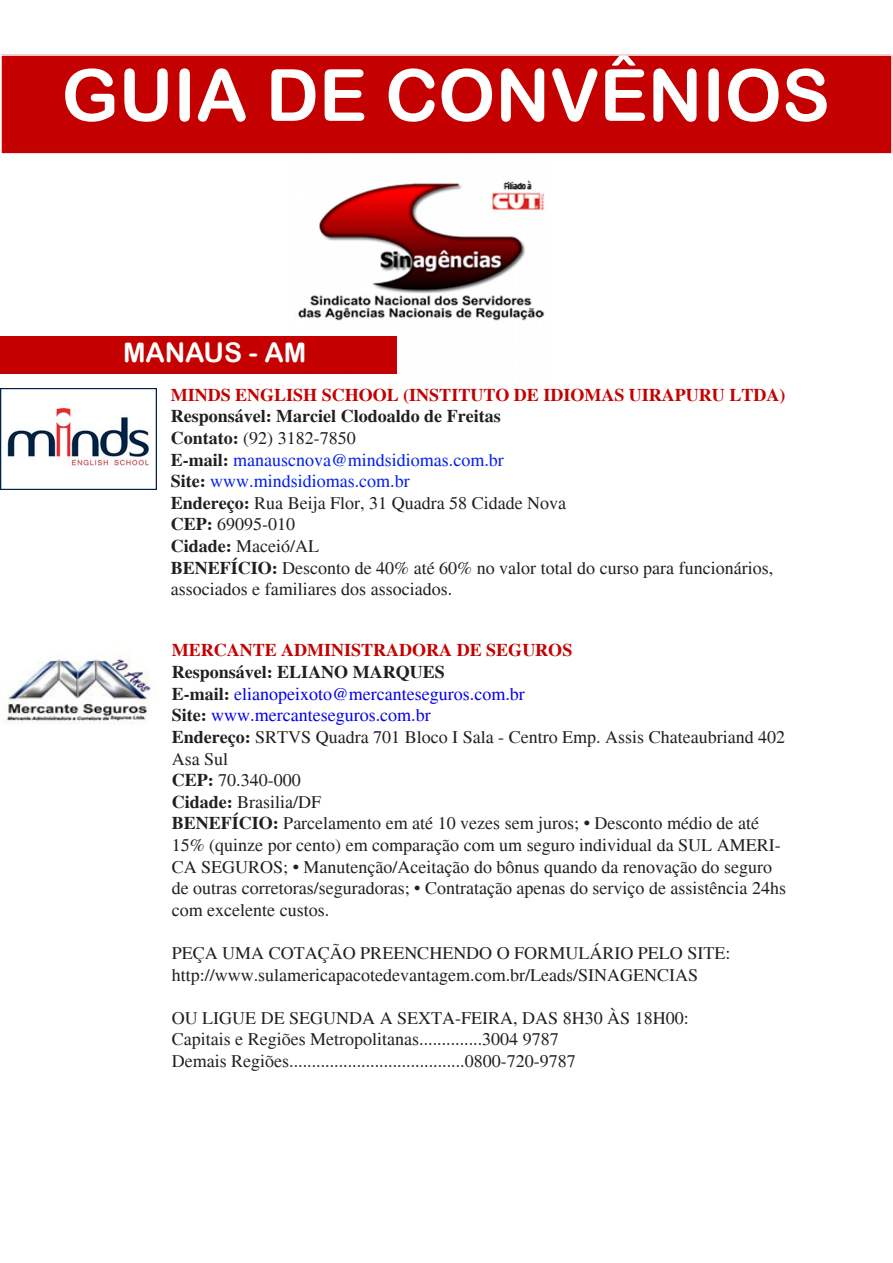
<style>
.page{position:relative;width:893px;height:1263px;background:#fff}
.page>*{position:absolute;margin:0;border:0;box-sizing:border-box;transform-origin:0 0}
.t1{font:72px "Arial Rounded MT Bold";color:#feffff}
.t2{font:27px "Arial Rounded MT Bold";color:#fff}
.t3{font:18px/21.6px "Times";color:#231f20}
.t4{font:700 18px/21.6px "Times";color:#c40000}
.t5{font:18px "Times";color:#0400ef}
.t6{font:18px "Times";color:#001fee}
.t7{font:700 18px "Times";color:#231f20}
.s1{color:#231f20}
.s2{font-weight:700}
.s3{font-weight:700;color:#231f20}
</style>
<div class="page">
<img style="left:298px;top:180px;width:247px;height:141px">
<div style="left:1px;top:54px;width:892px;height:100px;background:#c40000"></div>
<div style="left:1px;top:55px;width:891px;height:99px;border:1px solid #fff"></div>
<div style="left:0;top:336px;width:397px;height:38px;background:#c40000"></div>
<img style="left:1px;top:389px;width:156px;height:100px">
<img style="left:4px;top:659px;width:147px;height:64px">
<p class="t1" style="left:62px;top:53px;width:770px">GUIA DE CONVÊNIOS</p>
<p class="t2" style="left:123px;top:336px;width:185px">MANAUS - AM</p>
<p class="t4" style="left:171px;top:384px;width:616px">MINDS ENGLISH SCHOOL (INSTITUTO DE IDIOMAS UIRAPURU LTDA)<br><span class="s1">Responsável: Marciel Clodoaldo de Freitas</span></p>
<p class="t3" style="left:171px;top:427px;width:186px"><span class="s2">Contato:</span> (92) 3182-7850</p>
<p class="t6" style="left:171px;top:449px;width:335px"><span class="s3">E-mail:</span> manauscnova@mindsidiomas.com.br</p>
<p class="t6" style="left:171px;top:471px;width:240px"><span class="s3">Site:</span> www.mindsidiomas.com.br</p>
<p class="t3" style="left:171px;top:492px;width:397px"><span class="s2">Endereço:</span> Rua Beija Flor, 31 Quadra 58 Cidade Nova</p>
<p class="t3" style="left:171px;top:514px;width:126px"><span class="s2">CEP:</span> 69095-010</p>
<p class="t3" style="left:171px;top:535px;width:150px"><span class="s2">Cidade:</span> Maceió/AL</p>
<p class="t3" style="left:171px;top:557px;width:604px"><span class="s2">BENEFÍCIO:</span> Desconto de 40% até 60% no valor total do curso para funcionários, associados e familiares dos associados.</p>
<p class="t4" style="left:172px;top:639px;width:402px">MERCANTE ADMINISTRADORA DE SEGUROS</p>
<p class="t7" style="left:172px;top:662px;width:275px">Responsável: ELIANO MARQUES</p>
<p class="t5" style="left:172px;top:684px;width:355px"><span class="s3">E-mail:</span> elianopeixoto@mercanteseguros.com.br</p>
<p class="t5" style="left:172px;top:705px;width:260px"><span class="s3">Site:</span> www.mercanteseguros.com.br</p>
<p class="t3" style="left:172px;top:726px;width:615px"><span class="s2">Endereço:</span> SRTVS Quadra 701 Bloco I Sala - Centro Emp. Assis Chateaubriand 402<br>Asa Sul</p>
<p class="t3" style="left:172px;top:770px;width:130px"><span class="s2">CEP:</span> 70.340-000</p>
<p class="t3" style="left:172px;top:791px;width:151px"><span class="s2">Cidade:</span> Brasilia/DF</p>
<p class="t3" style="left:172px;top:813px;width:616px"><span class="s2">BENEFÍCIO:</span> Parcelamento em até 10 vezes sem juros; • Desconto médio de até 15% (quinze por cento) em comparação com um seguro individual da SUL AMERI-CA SEGUROS; • Manutenção/Aceitação do bônus quando da renovação do seguro de outras corretoras/seguradoras; • Contratação apenas do serviço de assistência 24hs com excelente custos.</p>
<p class="t3" style="left:172px;top:942px;width:560px">PEÇA UMA COTAÇÃO PREENCHENDO O FORMULÁRIO PELO SITE:</p>
<p class="t3" style="left:172px;top:964px;width:528px">http://www.sulamericapacotedevantagem.com.br/Leads/SINAGENCIAS</p>
<p class="t3" style="left:172px;top:1007px;width:518px">OU LIGUE DE SEGUNDA A SEXTA-FEIRA, DAS 8H30 ÀS 18H00:</p>
<p class="t3" style="left:172px;top:1029px;width:388px">Capitais e Regiões Metropolitanas..............3004 9787</p>
<p class="t3" style="left:172px;top:1050px;width:405px">Demais Regiões.......................................0800-720-9787</p>
</div>
